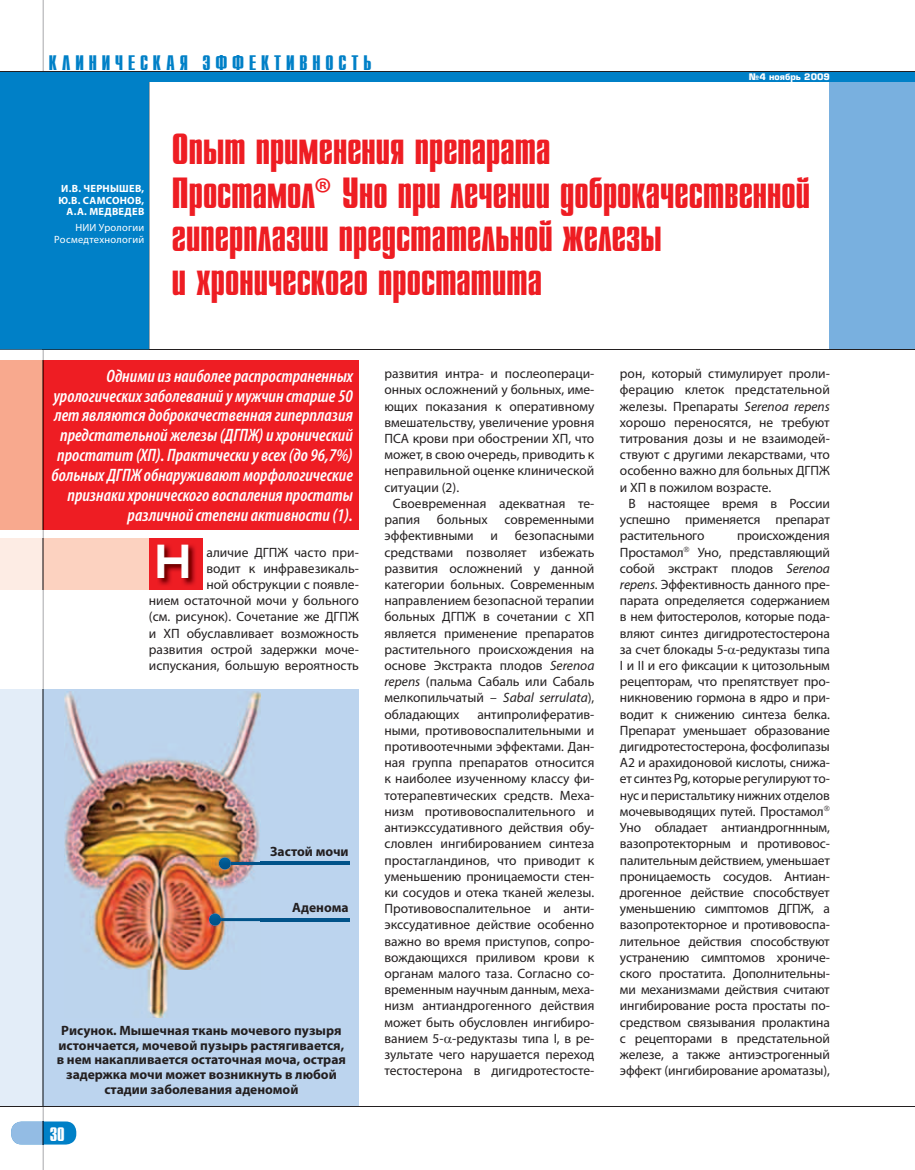
<style>
.page{position:relative;width:915px;height:1170px;background:#fff}
.page>*{position:absolute;margin:0;border:0;box-sizing:border-box;transform-origin:0 0}
.t1{font:700 48px "Europe Ext";color:#fff;scale:.84 1}
.t2{font:43.5px/43.5px "Star C";color:#ee1d23}
.t3{font:21px "Star C";letter-spacing:.23em;color:#0080c7}
.t4{font:19.5px "Star C";color:#fff}
.t5{font:italic 600 condensed 18px/19.8px "Myriad Pro";color:#fff;text-align:right}
.t6{font:13.5px/16.2px "Myriad Pro";letter-spacing:-.01em;color:#231f20;text-align:justify}
.t7{font:700 13.5px/14.9px "Myriad Pro";color:#231f20;text-align:center}
.t8{font:700 10.5px/11.6px "Myriad Pro";letter-spacing:.025em;color:#fff;text-align:right}
.t9{font:10.5px/11.6px "Myriad Pro";letter-spacing:.02em;color:#fff;text-align:right}
.t10{font:700 8.85px "Europe";color:#fff}
.s1{font-family:"Myriad Pro"}
.s2{font-style:italic}
</style>
<div class="page">
<div style="left:0;top:688px;width:359px;height:418px;background:#bcd4ee"></div>
<div style="left:0;top:360px;width:359px;height:170px;background:#ee1d23"></div>
<div style="left:829px;top:81px;width:85px;height:269px;background:#79b0df"></div>
<div style="left:11px;top:1121px;width:65px;height:23px;background:#0080c7;border-radius:11px"></div>
<hr style="left:0;top:349px;width:914px;height:1px;background:#231f20">
<div style="left:0;top:538px;width:188px;height:51px;background:#fcd2c0"></div>
<div style="left:149px;top:538px;width:53px;height:51px;background:#ee1d23"></div>
<img style="left:158px;top:545px;width:38px;height:40px">
<svg style="left:0;top:0;width:43px;height:1107px"></svg>
<div style="left:0;top:689px;width:43px;height:417px;background:#e3edf8"></div>
<div style="left:0;top:360px;width:43px;height:170px;background:#f8a98e"></div>
<div style="left:0;top:538px;width:43px;height:51px;background:#fdece4"></div>
<hr style="left:43px;top:0;width:1px;height:71px;background:#808285">
<hr style="left:43px;top:589px;width:1px;height:100px;background:#808285">
<hr style="left:43px;top:689px;width:1px;height:417px;background:#727981">
<hr style="left:43px;top:360px;width:1px;height:170px;background:#7e5447">
<svg style="left:11px;top:1106px;width:33px;height:63px"></svg>
<hr style="left:43px;top:538px;width:1px;height:51px;background:#817876">
<div style="left:0;top:82px;width:149px;height:278px;background:#0080c7"></div>
<hr style="left:0;top:71px;width:914px;height:2px;background:#231f20">
<div style="left:0;top:72px;width:914px;height:10px;background:#0080c7"></div>
<hr style="left:0;top:1105px;width:914px;height:1px;background:#231f20">
<img style="left:64px;top:692px;width:196px;height:325px">
<img style="left:231px;top:861px;width:119px;height:3px">
<svg style="left:219px;top:857px;width:12px;height:12px"></svg>
<img style="left:221px;top:918px;width:129px;height:3px">
<svg style="left:209px;top:913px;width:12px;height:12px"></svg>
<h3 class="t3" style="left:49px;top:52px;width:324px">КЛИНИЧЕСКАЯ ЭФФЕКТИВНОСТЬ</h3>
<p class="t10" style="left:748px;top:72px;width:82px">№4 ноябрь 2009</p>
<p class="t8" style="left:58px;top:182px;width:87px">И.В. ЧЕРНЫШЕВ,<br>Ю.В. САМСОНОВ,<br>А.А. МЕДВЕДЕВ</p>
<p class="t9" style="left:54px;top:221px;width:91px">НИИ Урологии<br>Росмедтехнологий</p>
<h2 class="t2" style="left:172px;top:129px;width:639px">Опыт применения препарата<br>Простамол<span class="s1">®</span> Уно при лечении доброкачественной гиперплазии предстательной железы<br>и хронического простатита</h2>
<p class="t5" style="left:52px;top:365px;width:303px">Одними из наиболее распространенных урологических заболеваний у мужчин старше 50 лет являются доброкачественная гиперплазия предстательной железы (ДГПЖ) и хронический простатит (ХП). Практически у всех (до 96,7%) больных ДГПЖ обнаруживают морфологические признаки хронического воспаления простаты различной степени активности (1).</p>
<h1 class="t1" style="left:155px;top:534px;width:43px">Н</h1>
<p class="t6" style="left:149px;top:543px;width:211px;text-align:right">аличие ДГПЖ часто при-<br>водит к инфравезикаль-<br>ной обструкции с появле-<br>нием остаточной мочи у больного (см. рисунок). Сочетание же ДГПЖ и ХП обуславливает возможность развития острой задержки моче&shy;испускания, большую вероятность</p>
<p class="t7" style="left:270px;top:843px;width:80px">Застой мочи</p>
<p class="t7" style="left:292px;top:899px;width:58px">Аденома</p>
<p class="t7" style="left:57px;top:1022px;width:290px">Рисунок. Мышечная ткань мочевого пузыря истончается, мочевой пузырь растягивается, в нем накапливается остаточная моча, острая задержка мочи может возникнуть в любой стадии заболевания аденомой</p>
<h3 class="t4" style="left:50px;top:1123px;width:17px">30</h3>
<p class="t6" style="left:384px;top:365px;width:211px">развития интра- и послеопераци&shy;онных осложнений у больных, име&shy;ющих показания к оперативному вмешательству, увеличение уровня ПСА крови при обострении ХП, что может, в свою очередь, приводить к неправильной оценке клинической ситуации (2).</p>
<p class="t6" style="left:384px;top:495px;width:211px;text-indent:9px">Своевременная адекватная те&shy;рапия больных современными эффективными и безопасными средствами позволяет избежать развития осложнений у данной категории больных. Современным направлением безопасной терапии больных ДГПЖ в сочетании с ХП является применение препаратов растительного происхождения на основе Экстракта плодов <span class="s2">Serenoa repens</span> (пальма Сабаль или Сабаль мелкопильчатый – <span class="s2">Sabal serrulata</span>), обладающих</p>
<p class="t6" style="left:384px;top:705px;width:211px;text-indent:93px">антипролифератив&shy;ными, противовоспалительными и противоотечными эффектами. Дан&shy;ная группа препаратов относится к наиболее изученному классу фи&shy;тотерапевтических средств. Меха&shy;низм противовоспалительного и антиэкссудативного действия обу&shy;словлен ингибированием синтеза простагландинов, что приводит к уменьшению проницаемости стен&shy;ки сосудов и отека тканей железы.<br>Противовоспалительное и анти&shy;экссудативное действие особенно важно во время приступов, сопро&shy;вождающихся приливом крови к органам малого таза. Согласно со&shy;временным научным данным, меха&shy;низм антиандрогенного действия может быть обусловлен ингибиро&shy;ванием 5- -редуктазы типа I, в ре&shy;зультате чего нарушается переход тестостерона в дигидротестосте-</p>
<p class="t6" style="left:619px;top:365px;width:211px">рон, который стимулирует проли&shy;ферацию клеток предстательной железы. Препараты <span class="s2">Serenoa repens </span>хорошо переносятся, не требуют титрования дозы и не взаимодей&shy;ствуют с другими лекарствами, что особенно важно для больных ДГПЖ и ХП в пожилом возрасте.</p>
<p class="t6" style="left:619px;top:495px;width:211px;text-indent:9px">В настоящее время в России успешно применяется препарат растительного</p>
<p class="t6" style="left:619px;top:527px;width:211px;text-align:left;text-indent:117px">происхождения Простамол Уно, представляющий собой экстракт плодов <span class="s2">Serenoa repens</span>. Эффективность данного пре&shy;парата определяется содержанием в нем фитостеролов, которые пода&shy;вляют синтез дигидротестостерона за счет блокады 5- -редуктазы типа I и II и его фиксации к цитозольным рецепторам, что препятствует про&shy;никновению гормона в ядро и при&shy;водит к снижению синтеза белка.<br>Препарат уменьшает образование дигидротестостерона, фосфолипазы A2 и арахидоновой кислоты, снижа&shy;ет синтез Pg, которые регулируют то&shy;нус и перистальтику нижних отделов мочевыводящих путей. Простамол Уно обладает антиандрогннным, вазопротекторным и противовос&shy;палительным действием, уменьшает проницаемость сосудов. Антиан&shy;дрогенное действие способствует уменьшению симптомов ДГПЖ, а вазопротекторное и противовоспа&shy;лительное действия способствуют устранению симптомов хрониче&shy;ского простатита. Дополнительны&shy;ми механизмами действия считают ингибирование роста простаты по&shy;средством связывания пролактина с рецепторами в предстательной железе, а также антиэстрогенный эффект (ингибирование ароматазы),</p>
</div>
